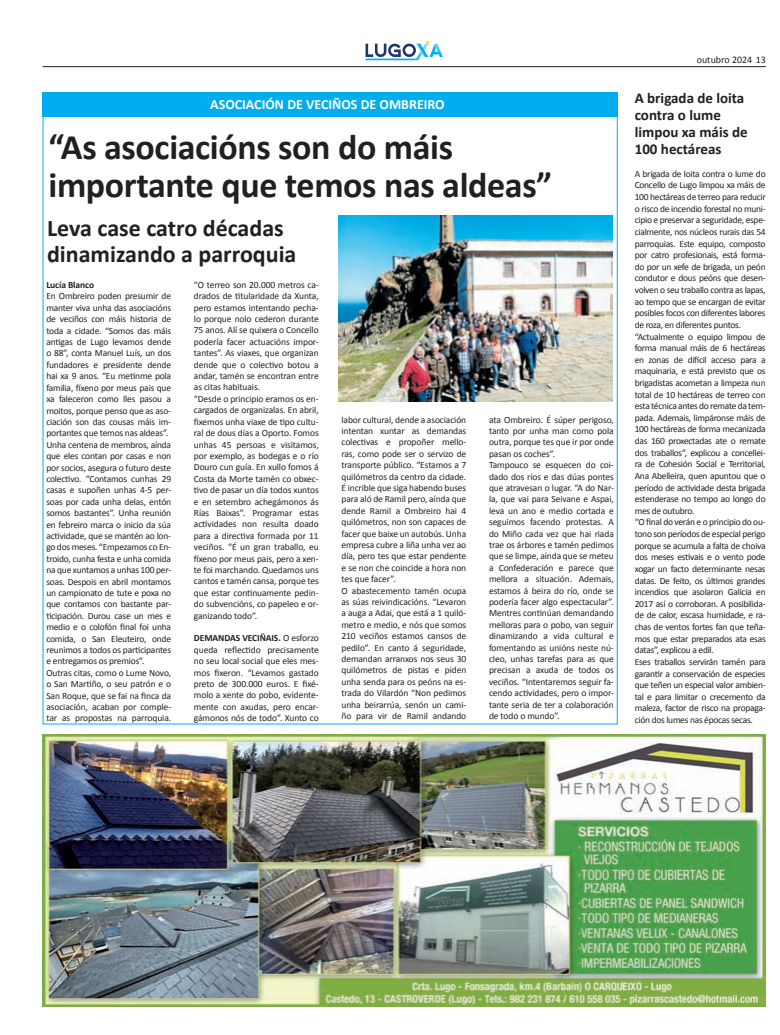
<style>
.page{position:relative;width:780px;height:1035px;background:#fff}
.page>*{position:absolute;margin:0;border:0;box-sizing:border-box;transform-origin:0 0}
.t1{font:700 36px/38px "Calibri";letter-spacing:-.01em;color:#231f20}
.t2{font:700 24px/26px "Calibri";color:#231f20}
.t3{font:700 15px/17px "Calibri";color:#231f20}
.t4{font:700 14px "Calibri";color:#fff}
.t5{font:10px "Calibri";color:#231f20}
.t6{font:9.5px/11.4px "Calibri";letter-spacing:-.02em;color:#231f20}
.t7{font:700 9.5px "Calibri";letter-spacing:-.01em;color:#231f20}
.s1{font-weight:700}
</style>
<div class="page">
<svg style="left:365px;top:41px;width:78px;height:19px"></svg>
<hr style="left:43px;top:66px;width:722px;height:1px;background:#231f20">
<svg style="left:42px;top:92px;width:576px;height:633px"></svg>
<div style="left:43px;top:93px;width:574px;height:24px;background:#00aeef"></div>
<img style="left:338px;top:215px;width:274px;height:186px">
<img style="left:42px;top:734px;width:723px;height:272px">
<h3 class="t4" style="left:210px;top:96px;width:236px">ASOCIACIÓN DE VECIÑOS DE OMBREIRO</h3>
<h1 class="t1" style="left:48px;top:126px;width:505px">“As asociacións son do máis importante que temos nas aldeas”</h1>
<h2 class="t2" style="left:47px;top:214px;width:251px">Leva case catro décadas dinamizando a parroquia</h2>
<p class="t7" style="left:46px;top:279px;width:49px">Lucía Blanco</p>
<p class="t6" style="left:46px;top:290px;width:126px">En Ombreiro poden presumir de manter viva unha das asociacións de veciños con máis historia de toda a cidade. “Somos das máis antigas de Lugo levamos dende o 88”, conta Manuel Luís, un dos fundadores e presidente dende hai xa 9 anos. “Eu metinme pola familia, fíxeno por meus pais que xa faleceron como lles pasou a moitos, porque penso que as aso&shy;ciación son das cousas máis im&shy;portantes que temos nas aldeas”.<br>Unha centena de membros, aínda que eles contan por casas e non por socios, asegura o futuro deste colectivo. “Contamos cunhas 29 casas e supoñen unhas 4-5 per&shy;soas por cada unha delas, entón somos bastantes”. Unha reunión en febreiro marca o inicio da súa actividade, que se mantén ao lon&shy;go dos meses. “Empezamos co En&shy;troido, cunha festa e unha comida na que xuntamos a unhas 100 per&shy;soas. Despois en abril montamos un campionato de tute e poxa no que contamos con bastante par&shy;ticipación. Durou case un mes e medio e o colofón final foi unha comida, o San Eleuteiro, onde reunimos a todos os participantes e entregamos os premios”.<br>Outras citas, como o Lume Novo, o San Martiño, o seu patrón e o<br>San Roque, que se fai na finca da asociación, acaban por comple&shy;tar as propostas na parroquia.</p>
<p class="t6" style="left:194px;top:278px;width:126px">“O terreo son 20.000 metros ca&shy;drados de titularidade da Xunta, pero estamos intentando pecha&shy;lo porque nolo cederon durante<br>75 anos. Alí se quixera o Concello podería facer actuacións impor&shy;tantes”. As viaxes, que organizan dende que o colectivo botou a andar, tamén se encontran entre as citas habituais.<br>“Desde o principio eramos os en&shy;cargados de organizalas. En abril, fixemos unha viaxe de tipo cultu&shy;ral de dous días a Oporto. Fomos unhas 45 persoas e visitamos, por exemplo, as bodegas e o río<br>Douro cun guía. En xullo fomos á<br>Costa da Morte tamén co obxec&shy;tivo de pasar un día todos xuntos e en setembro achegámonos ás<br>Rías Baixas”. Programar estas actividades non resulta doado para a directiva formada por 11 veciños. “É un gran traballo, eu fíxeno por meus pais, pero a xen&shy;te foi marchando. Quedamos uns cantos e tamén cansa, porque tes que estar continuamente pedin&shy;do subvencións, co papeleo e or&shy;ganizando todo”.</p>
<p class="t6" style="left:194px;top:632px;width:126px;text-align:justify"><span class="s1">DEMANDAS VECIÑAIS.</span> O esforzo queda reflectido precisamente no seu local social que eles mes&shy;mos fixeron. “Levamos gastado preto de 300.000 euros. E fixé&shy;molo a xente do pobo, evidente&shy;mente con axudas, pero encar&shy;gámonos nós de todo”. Xunto co</p>
<p class="t6" style="left:341px;top:413px;width:126px">labor cultural, dende a asociación intentan xuntar as demandas colectivas e propoñer mello&shy;ras, como pode ser o servizo de transporte público. “Estamos a 7 quilómetros da centro da cidade.<br>É incrible que siga habendo buses para aló de Ramil pero, aínda que dende Ramil a Ombreiro hai 4 quilómetros, non son capaces de facer que baixe un autobús. Unha empresa cubre a liña unha vez ao día, pero tes que estar pendente e se non che coincide a hora non tes que facer”.<br>O abastecemento tamén ocupa as súas reivindicacións. “Levaron a auga a Adai, que está a 1 quiló&shy;metro e medio, e nós que somos<br>210 veciños estamos cansos de pedilo”. En canto á seguridade, demandan arranxos nos seus 30 quilómetros de pistas e piden unha senda para os peóns na es&shy;trada do Vilardón “Non pedimos unha beirarrúa, senón un cami&shy;ño para vir de Ramil andando</p>
<p class="t6" style="left:489px;top:413px;width:126px">ata Ombreiro. É súper perigoso, tanto por unha man como pola outra, porque tes que ir por onde pasan os coches”.<br>Tampouco se esquecen do coi&shy;dado dos ríos e das dúas pontes que atravesan o lugar. “A do Nar&shy;la, que vai para Seivane e Aspai, leva un ano e medio cortada e seguimos facendo protestas. A do Miño cada vez que hai riada trae os árbores e tamén pedimos que se limpe, aínda que se meteu a Confederación e parece que mellora a situación. Ademais, estamos á beira do río, onde se podería facer algo espectacular”.<br>Mentres continúan demandando melloras para o pobo, van seguir dinamizando a vida cultural e fomentando as unións neste nú&shy;cleo, unhas tarefas para as que precisan a axuda de todos os veciños. “Intentaremos seguir fa&shy;cendo actividades, pero o impor&shy;tante seria de ter a colaboración de todo o mundo”.</p>
<p class="t5" style="left:696px;top:54px;width:70px">outubro 2024 13</p>
<h3 class="t3" style="left:634px;top:89px;width:114px">A brigada de loita contra o lume limpou xa máis de<br>100 hectáreas</h3>
<p class="t6" style="left:634px;top:167px;width:132px">A brigada de loita contra o lume do Concello de Lugo limpou xa máis de 100 hectáreas de terreo para reducir o risco de incendio forestal no muni&shy;cipio e preservar a seguridade, espe&shy;cialmente, nos núcleos rurais das 54 parroquias. Este equipo, composto por catro profesionais, está forma&shy;do por un xefe de brigada, un peón condutor e dous peóns que desen&shy;volven o seu traballo contra as lapas, ao tempo que se encargan de evitar posibles focos con diferentes labores de roza, en diferentes puntos. “Actualmente o equipo limpou de forma manual máis de 6 hectáreas en zonas de difícil acceso para a maquinaria, e está previsto que os brigadistas acometan a limpeza nun total de 10 hectáreas de terreo con esta técnica antes do remate da tem&shy;pada. Ademais, limpáronse máis de 100 hectáreas de forma mecanizada das 160 proxectadas ate o remate dos traballos”, explicou a concellei&shy;ra de Cohesión Social e Territorial, Ana Abelleira, quen apuntou que o período de actividade desta brigada estenderase no tempo ao longo do mes de outubro.<br>“O final do verán e o principio do ou&shy;tono son períodos de especial perigo porque se acumula a falta de choiva dos meses estivais e o vento pode xogar un facto determinante nesas datas. De feito, os últimos grandes incendios que asolaron Galicia en 2017 así o corroboran. A posibilida&shy;de de calor, escasa humidade, e ra&shy;chas de ventos fortes fan que teña&shy;mos que estar preparados ata esas datas”, explicou a edil.<br>Eses traballos servirán tamén para garantir a conservación de especies que teñen un especial valor ambien&shy;tal e para limitar o crecemento da maleza, factor de risco na propaga&shy;ción dos lumes nas épocas secas.</p>
</div>
